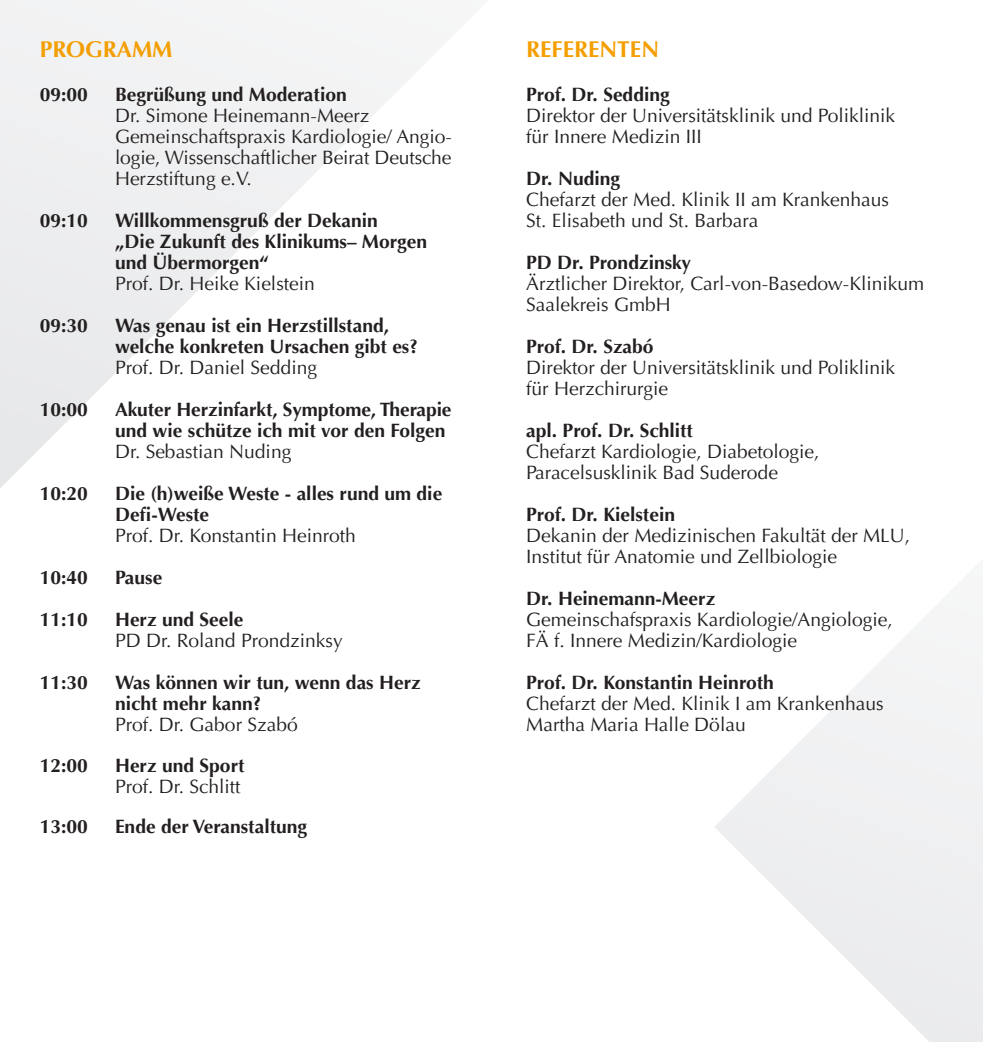
<style>
.page{position:relative;width:983px;height:1042px;background:#fff}
.page>*{position:absolute;margin:0;border:0;box-sizing:border-box;transform-origin:0 0}
.t1{font:700 22.75px "Optima LT";color:#f49e00}
.t2{font:19.25px/21px "Optima LT";color:#231f20}
.t3{font:700 19.25px/21px "Optima LT";color:#231f20}
</style>
<div class="page">
<svg style="left:715px;top:623px;width:267px;height:419px;fill:#f2f2f3"></svg>
<svg style="left:0;top:0;width:431px;height:488px;fill:#f3f4f5"></svg>
<p class="t1" style="left:40px;top:36px;width:134px">PROGRAMM</p>
<p class="t3" style="left:40px;top:84px;width:50px">09:00</p>
<p class="t3" style="left:115px;top:84px;width:233px">Begrüßung und Moderation</p>
<p class="t2" style="left:115px;top:105px;width:338px">Dr. Simone Heinemann-Meerz Gemeinschaftspraxis Kardiologie/ Angio&shy;logie, Wissenschaftlicher Beirat Deutsche Herzstiftung e.V.</p>
<p class="t3" style="left:40px;top:210px;width:50px">09:10</p>
<p class="t3" style="left:115px;top:210px;width:314px">Willkommensgruß der Dekanin<br>„Die Zukunft des Klinikums– Morgen und Übermorgen“</p>
<p class="t2" style="left:115px;top:273px;width:201px">Prof. Dr. Heike Kielstein</p>
<p class="t3" style="left:40px;top:315px;width:50px">09:30</p>
<p class="t3" style="left:115px;top:315px;width:304px">Was genau ist ein Herzstillstand, welche konkreten Ursachen gibt es?</p>
<p class="t2" style="left:115px;top:357px;width:203px">Prof. Dr. Daniel Sedding</p>
<p class="t3" style="left:40px;top:399px;width:50px">10:00</p>
<p class="t3" style="left:115px;top:399px;width:338px">Akuter Herzinfarkt, Symptome, Therapie und wie schütze ich mit vor den Folgen</p>
<p class="t2" style="left:115px;top:441px;width:178px">Dr. Sebastian Nuding</p>
<p class="t3" style="left:40px;top:483px;width:50px">10:20</p>
<p class="t3" style="left:115px;top:483px;width:329px">Die (h)weiße Weste - alles rund um die<br>Defi-Weste</p>
<p class="t2" style="left:115px;top:525px;width:242px">Prof. Dr. Konstantin Heinroth</p>
<p class="t3" style="left:40px;top:567px;width:50px">10:40</p>
<p class="t3" style="left:115px;top:567px;width:49px">Pause</p>
<p class="t3" style="left:40px;top:609px;width:50px">11:10</p>
<p class="t3" style="left:115px;top:609px;width:130px">Herz und Seele</p>
<p class="t2" style="left:115px;top:630px;width:229px">PD Dr. Roland Prondzinksy</p>
<p class="t3" style="left:40px;top:672px;width:50px">11:30</p>
<p class="t3" style="left:115px;top:672px;width:307px">Was können wir tun, wenn das Herz nicht mehr kann?</p>
<p class="t2" style="left:115px;top:714px;width:184px">Prof. Dr. Gabor Szabó</p>
<p class="t3" style="left:40px;top:755px;width:50px">12:00</p>
<p class="t3" style="left:115px;top:755px;width:131px">Herz und Sport</p>
<p class="t2" style="left:115px;top:776px;width:127px">Prof. Dr. Schlitt</p>
<p class="t3" style="left:40px;top:816px;width:50px">13:00</p>
<p class="t3" style="left:115px;top:816px;width:193px">Ende der Veranstaltung</p>
<p class="t1" style="left:526px;top:36px;width:134px">REFERENTEN</p>
<p class="t3" style="left:526px;top:84px;width:145px">Prof. Dr. Sedding</p>
<p class="t2" style="left:526px;top:105px;width:370px">Direktor der Universitätsklinik und Poliklinik für Innere Medizin III</p>
<p class="t3" style="left:526px;top:168px;width:95px">Dr. Nuding</p>
<p class="t2" style="left:526px;top:189px;width:364px">Chefarzt der Med. Klinik II am Krankenhaus<br>St. Elisabeth und St. Barbara</p>
<p class="t3" style="left:526px;top:252px;width:166px">PD Dr. Prondzinsky</p>
<p class="t2" style="left:526px;top:273px;width:399px">Ärztlicher Direktor, Carl-von-Basedow-Klinikum<br>Saalekreis GmbH</p>
<p class="t3" style="left:526px;top:336px;width:129px">Prof. Dr. Szabó</p>
<p class="t2" style="left:526px;top:357px;width:370px">Direktor der Universitätsklinik und Poliklinik für Herzchirurgie</p>
<p class="t3" style="left:526px;top:420px;width:168px">apl. Prof. Dr. Schlitt</p>
<p class="t2" style="left:526px;top:441px;width:295px">Chefarzt Kardiologie, Diabetologie,<br>Paracelsusklinik Bad Suderode</p>
<p class="t3" style="left:526px;top:504px;width:150px">Prof. Dr. Kielstein</p>
<p class="t2" style="left:526px;top:525px;width:385px">Dekanin der Medizinischen Fakultät der MLU,<br>Institut für Anatomie und Zellbiologie</p>
<p class="t3" style="left:526px;top:588px;width:190px">Dr. Heinemann-Meerz</p>
<p class="t2" style="left:526px;top:609px;width:368px">Gemeinschafspraxis Kardiologie/Angiologie,<br>FÄ f. Innere Medizin/Kardiologie</p>
<p class="t3" style="left:526px;top:672px;width:249px">Prof. Dr. Konstantin Heinroth</p>
<p class="t2" style="left:526px;top:693px;width:359px">Chefarzt der Med. Klinik I am Krankenhaus<br>Martha Maria Halle Dölau</p>
</div>
